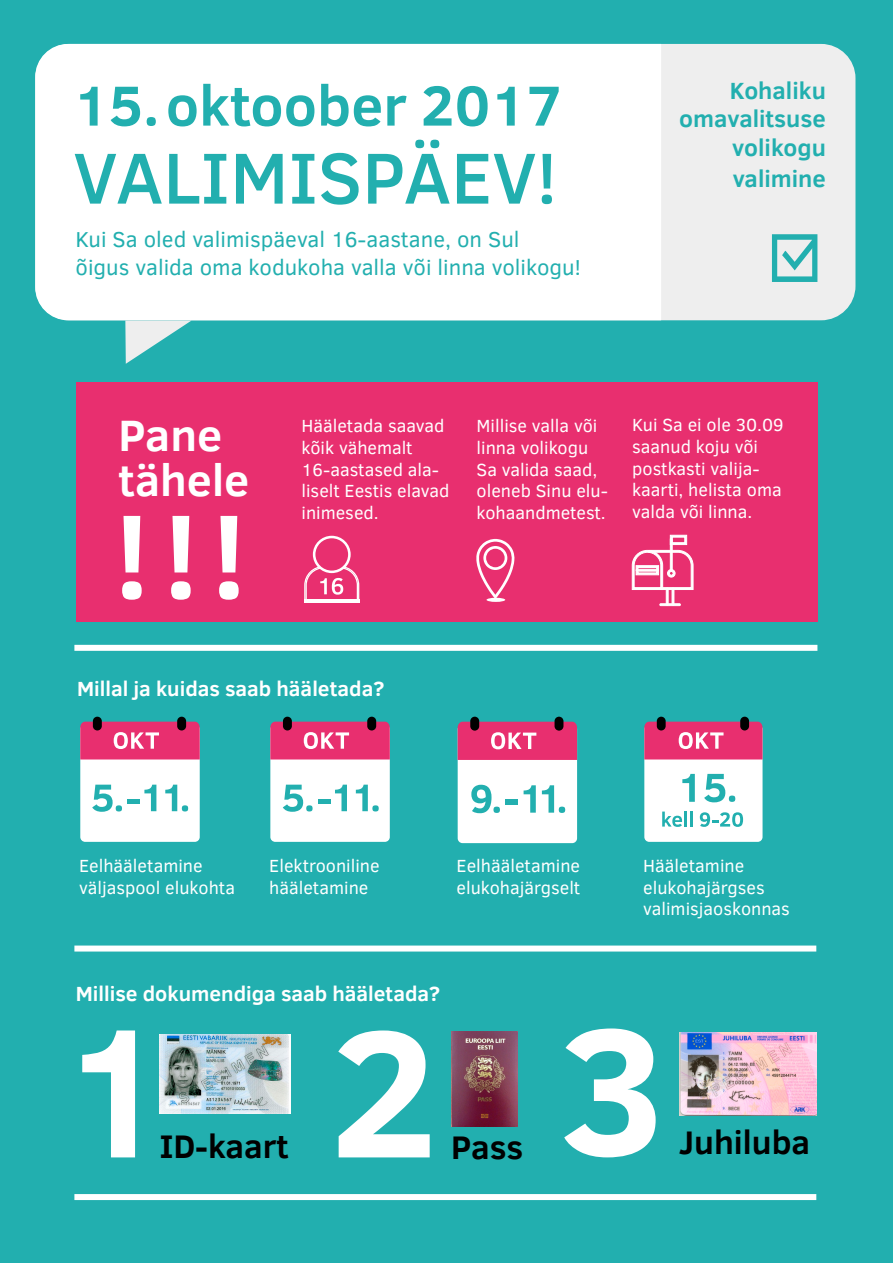
<style>
.page{position:relative;width:893px;height:1263px;background:#22afaf}
.page>*{position:absolute;margin:0;border:0;box-sizing:border-box;transform-origin:0 0}
.t1{font:700 122.7px "Clear Sans";color:#fff}
.t2{font:500 73.5px "Clear Sans";color:#22afaf}
.t3{font:700 57.45px "Clear Sans";color:#22afaf}
.t4{font:700 45px/45.8px "Clear Sans";color:#fff}
.t5{font:700 33.45px "Clear Sans";color:#000}
.t6{font:700 24px/28.5px "Clear Sans";color:#22afaf;text-align:right}
.t7{font:22.2px/28.5px "Clear Sans";color:#22afaf}
.t8{font:700 21px "Clear Sans";color:#fff}
.t9{font:18px/21.6px "Clear Sans";color:#fff}
</style>
<div class="page">
<div style="left:35px;top:44px;width:820px;height:276px;background:#eee;border-radius:34px"></div>
<div style="left:35px;top:44px;width:626px;height:276px;background:#fff"></div>
<svg style="left:125px;top:321px;width:66px;height:43px"></svg>
<div style="left:76px;top:382px;width:741px;height:239px;background:#e82f6f"></div>
<svg style="left:82px;top:1030px;width:53px;height:127px"></svg>
<svg style="left:338px;top:1030px;width:92px;height:127px"></svg>
<svg style="left:564px;top:1028px;width:92px;height:129px"></svg>
<div style="left:74px;top:945px;width:742px;height:6px;background:#fff"></div>
<div style="left:74px;top:645px;width:743px;height:6px;background:#fff"></div>
<div style="left:74px;top:1194px;width:742px;height:6px;background:#fff"></div>
<img style="left:452px;top:1031px;width:65px;height:95px">
<img style="left:159px;top:1034px;width:131px;height:79px">
<img style="left:680px;top:1032px;width:137px;height:83px">
<div style="left:80px;top:724px;width:120px;height:118px;background:#fff;border-radius:5px"></div>
<div style="left:177px;top:717px;width:9px;height:13px;background:#000;border-radius:4px"></div>
<div style="left:93px;top:717px;width:9px;height:13px;background:#000;border-radius:4px"></div>
<svg style="left:92px;top:785px;width:30px;height:27px"></svg>
<hr style="left:128px;top:799px;width:12px;height:4px;background:#22afaf">
<svg style="left:144px;top:785px;width:12px;height:26px"></svg>
<svg style="left:80px;top:722px;width:120px;height:37px"></svg>
<div style="left:270px;top:724px;width:120px;height:118px;background:#fff;border-radius:5px"></div>
<div style="left:367px;top:717px;width:9px;height:13px;background:#000;border-radius:4px"></div>
<div style="left:283px;top:717px;width:9px;height:13px;background:#000;border-radius:4px"></div>
<svg style="left:270px;top:722px;width:120px;height:37px"></svg>
<div style="left:458px;top:724px;width:119px;height:119px;background:#fff;border-radius:5px"></div>
<div style="left:555px;top:717px;width:8px;height:14px;background:#000;border-radius:4px"></div>
<div style="left:470px;top:717px;width:9px;height:14px;background:#000;border-radius:4px"></div>
<svg style="left:458px;top:722px;width:119px;height:38px"></svg>
<svg style="left:471px;top:785px;width:29px;height:28px"></svg>
<div style="left:506px;top:800px;width:12px;height:5px;background:#22afaf"></div>
<svg style="left:524px;top:785px;width:12px;height:28px"></svg>
<div style="left:644px;top:724px;width:118px;height:118px;background:#fff;border-radius:5px"></div>
<div style="left:740px;top:717px;width:9px;height:13px;background:#000;border-radius:4px"></div>
<div style="left:657px;top:717px;width:9px;height:13px;background:#000;border-radius:4px"></div>
<svg style="left:644px;top:722px;width:119px;height:37px"></svg>
<svg style="left:682px;top:774px;width:13px;height:28px"></svg>
<svg style="left:662px;top:811px;width:20px;height:16px"></svg>
<hr style="left:684px;top:811px;width:3px;height:15px;background:#22afaf">
<svg style="left:690px;top:811px;width:2px;height:15px"></svg>
<svg style="left:700px;top:812px;width:43px;height:15px"></svg>
<svg style="left:772px;top:234px;width:45px;height:48px"></svg>
<svg style="left:304px;top:536px;width:55px;height:66px"></svg>
<svg style="left:476px;top:539px;width:39px;height:60px"></svg>
<svg style="left:486px;top:598px;width:19px;height:4px"></svg>
<svg style="left:632px;top:535px;width:61px;height:70px"></svg>
<div style="left:636px;top:569px;width:23px;height:2px;border:1px solid #fff"></div>
<div style="left:660px;top:603px;width:21px;height:3px;border:1px solid #fff"></div>
<svg style="left:165px;top:785px;width:23px;height:26px"></svg>
<svg style="left:283px;top:785px;width:30px;height:27px"></svg>
<hr style="left:318px;top:799px;width:12px;height:4px;background:#22afaf">
<svg style="left:335px;top:785px;width:12px;height:26px"></svg>
<svg style="left:356px;top:785px;width:23px;height:26px"></svg>
<svg style="left:542px;top:785px;width:23px;height:28px"></svg>
<svg style="left:704px;top:774px;width:31px;height:28px"></svg>
<h3 class="t3" style="left:73px;top:64px;width:490px">15.oktoober 2017</h3>
<h2 class="t2" style="left:73px;top:127px;width:485px">VALIMISPÄEV!</h2>
<p class="t7" style="left:76px;top:225px;width:507px">Kui Sa oled valimispäeval 16-aastane, on Sul<br>õigus valida oma kodukoha valla või linna volikogu!</p>
<h3 class="t6" style="left:679px;top:75px;width:148px">Kohaliku omavalitsuse volikogu</h3>
<h3 class="t6" style="left:733px;top:164px;width:95px">valimine</h3>
<h3 class="t4" style="left:119px;top:410px;width:132px">Pane tähele</h3>
<h1 class="t1" style="left:114px;top:467px;width:133px">!!!</h1>
<p class="t9" style="left:301px;top:415px;width:149px">Hääletada saavad kõik vähemalt<br>16-aastased ala&shy;liselt Eestis elavad inimesed.</p>
<p class="t9" style="left:477px;top:415px;width:133px">Millise valla või linna volikogu<br>Sa valida saad, oleneb Sinu elu&shy;kohaandmetest.</p>
<p class="t9" style="left:632px;top:414px;width:153px">Kui Sa ei ole 30.09 saanud koju või postkasti valija&shy;kaarti, helista oma valda või linna.</p>
<p class="t8" style="left:77px;top:674px;width:309px">Millal ja kuidas saab hääletada?</p>
<p class="t9" style="left:79px;top:855px;width:158px">Eelhääletamine väljaspool elukohta</p>
<p class="t9" style="left:269px;top:855px;width:112px">Elektrooniline hääletamine</p>
<p class="t9" style="left:457px;top:855px;width:125px">Eelhääletamine elukohajärgselt</p>
<p class="t9" style="left:643px;top:855px;width:148px">Hääletamine elukohajärgses valimisjaoskonnas</p>
<p class="t8" style="left:76px;top:978px;width:366px">Millise dokumendiga saab hääletada?</p>
<h3 class="t5" style="left:159px;top:1122px;width:131px">ID-kaart</h3>
<h3 class="t5" style="left:451px;top:1123px;width:74px">Pass</h3>
<h3 class="t5" style="left:679px;top:1118px;width:133px">Juhiluba</h3>
</div>
